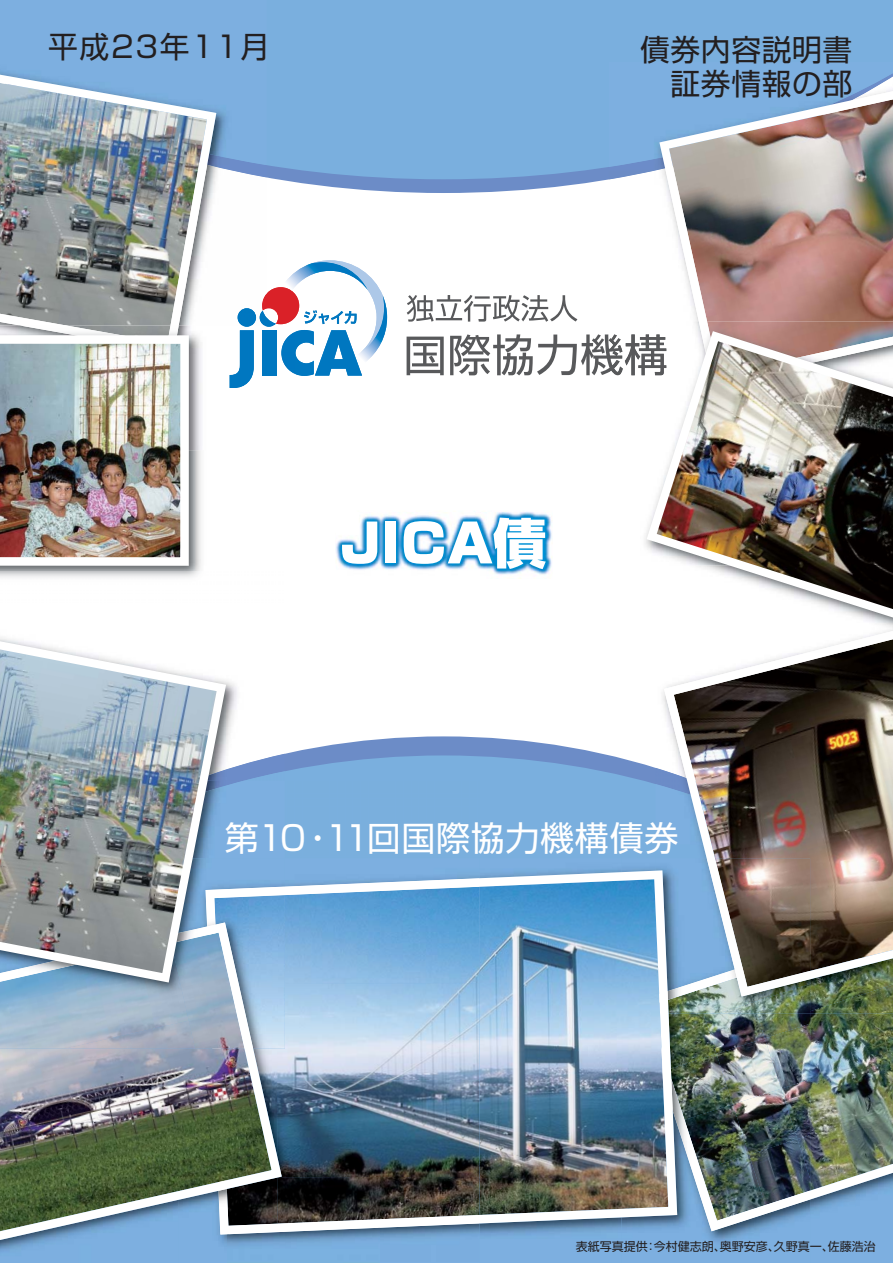
<style>
.page{position:relative;width:893px;height:1263px;background:#fff}
.page>*{position:absolute;margin:0;border:0;box-sizing:border-box;transform-origin:0 0}
.t1{font:53.1px "Shin Go Pro Ultra 90 pv RKSJ H";letter-spacing:-.255em;color:#fff}
.t2{font:34.05px "Shin Go Pro Regular 90 pv RKSJ H";letter-spacing:.02em;color:#fff}
.t3{font:29.7px/34px "Shin Go Pro Regular 90 pv RKSJ H";letter-spacing:.02em;color:#231f20;text-align:right}
.t4{font:29.7px "Shin Go Pro Regular 90 pv RKSJ H";letter-spacing:.06em;color:#231f20}
.t5{font:12px "Shin Go Pro Regular 90 pv RKSJ H";color:#231f20}
</style>
<div class="page">
<svg style="left:407px;top:295px;width:170px;height:27px"></svg>
<svg style="left:406px;top:337px;width:37px;height:38px"></svg>
<svg style="left:450px;top:334px;width:159px;height:41px"></svg>
<svg style="left:276px;top:179px;width:333px;height:14px;fill:#6c8cc7"></svg>
<div style="left:267px;top:0;width:625px;height:179px;background:#7aafde"></div>
<svg style="left:285px;top:755px;width:370px;height:103px;background:#79abdb"></svg>
<img style="left:216px;top:165px;width:51px;height:12px">
<div style="left:0;top:0;width:267px;height:165px;background:#7dafe0"></div>
<img style="left:0;top:57px;width:216px;height:268px">
<img style="left:621px;top:845px;width:43px;height:13px">
<img style="left:810px;top:1012px;width:82px;height:219px">
<img style="left:655px;top:768px;width:9px;height:16px">
<img style="left:810px;top:997px;width:82px;height:15px">
<img style="left:664px;top:653px;width:228px;height:344px">
<img style="left:609px;top:334px;width:9px;height:41px">
<div style="left:609px;top:62px;width:283px;height:105px;background:#7dafe0"></div>
<img style="left:659px;top:70px;width:233px;height:251px">
<img style="left:0;top:450px;width:201px;height:122px">
<img style="left:0;top:325px;width:202px;height:125px">
<svg style="left:229px;top:260px;width:158px;height:128px"></svg>
<img style="left:20px;top:325px;width:159px;height:10px">
<img style="left:0;top:335px;width:189px;height:231px">
<img style="left:805px;top:636px;width:87px;height:17px">
<img style="left:618px;top:338px;width:5px;height:37px">
<img style="left:625px;top:334px;width:21px;height:41px">
<img style="left:698px;top:321px;width:194px;height:10px">
<img style="left:646px;top:331px;width:246px;height:305px">
<div style="left:479px;top:858px;width:331px;height:405px;background:#7dafe0"></div>
<img style="left:677px;top:1014px;width:26px;height:40px">
<img style="left:703px;top:1014px;width:53px;height:40px">
<img style="left:756px;top:1014px;width:54px;height:24px">
<img style="left:677px;top:1054px;width:39px;height:25px">
<img style="left:716px;top:1038px;width:48px;height:41px">
<img style="left:764px;top:1023px;width:46px;height:56px">
<img style="left:677px;top:1079px;width:133px;height:152px">
<div style="left:655px;top:858px;width:51px;height:111px;background:#7dafe0"></div>
<img style="left:677px;top:1000px;width:39px;height:14px">
<img style="left:716px;top:997px;width:94px;height:17px">
<img style="left:677px;top:969px;width:59px;height:31px">
<img style="left:706px;top:858px;width:104px;height:139px">
<img style="left:479px;top:870px;width:198px;height:365px">
<div style="left:285px;top:780px;width:194px;height:98px;background:#7aafdd"></div>
<img style="left:282px;top:1235px;width:97px;height:28px">
<img style="left:282px;top:896px;width:197px;height:288px">
<img style="left:285px;top:878px;width:194px;height:18px">
<img style="left:282px;top:1184px;width:197px;height:51px">
<img style="left:0;top:1049px;width:282px;height:214px">
<img style="left:0;top:572px;width:285px;height:286px">
<img style="left:226px;top:754px;width:59px;height:26px">
<img style="left:245px;top:771px;width:40px;height:9px">
<img style="left:226px;top:780px;width:19px;height:78px">
<img style="left:253px;top:926px;width:32px;height:123px">
<img style="left:226px;top:887px;width:59px;height:39px">
<img style="left:0;top:922px;width:253px;height:127px">
<img style="left:0;top:609px;width:226px;height:374px">
<img style="left:335px;top:512px;width:217px;height:57px">
<img style="left:337px;top:513px;width:213px;height:66px">
<h3 class="t4" style="left:48px;top:36px;width:223px">平成23年11月</h3>
<h3 class="t3" style="left:640px;top:36px;width:213px">債券内容説明書証券情報の部</h3>
<h1 class="t1" style="left:334px;top:523px;width:214px">ＪＩＣＡ債</h1>
<h2 class="t2" style="left:225px;top:825px;width:455px">第10・11回国際協力機構債券</h2>
<p class="t5" style="left:575px;top:1242px;width:301px">表紙写真提供：今村健志朗、奥野安彦、久野真一、佐藤浩治</p>
</div>
